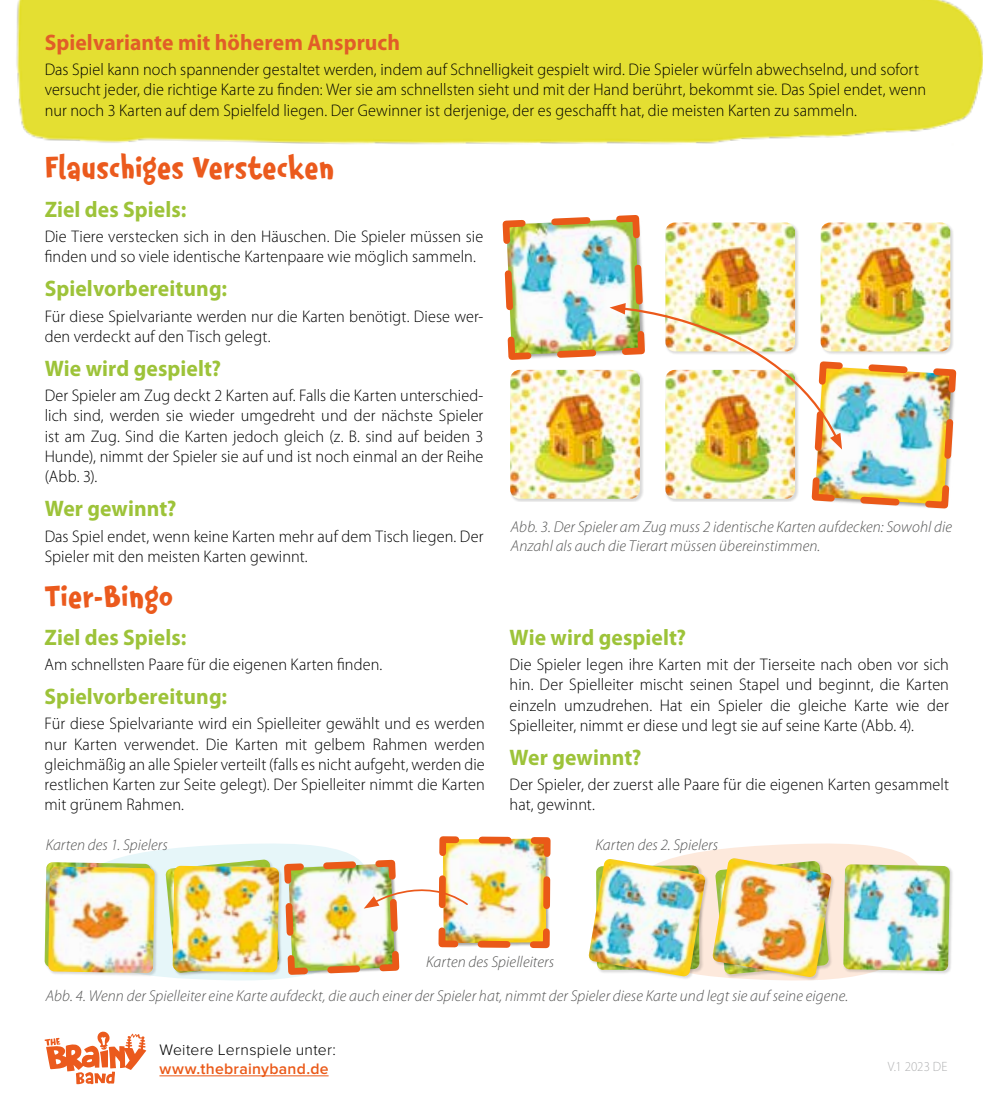
<style>
.page{position:relative;width:995px;height:1110px;background:#fff}
.page>*{position:absolute;margin:0;border:0;box-sizing:border-box;transform-origin:0 0}
.t1{font:700 31.5px "Umnik";color:#eb5a1d;scale:.94 1}
.t2{font:700 22.5px "Myriad Pro";letter-spacing:.005em;color:#9dc339;scale:.96 1}
.t3{font:700 22.5px "Myriad Pro";letter-spacing:.005em;color:#e15d28;scale:.96 1}
.t4{font:300 16.88px/20.2px "Myriad Pro";letter-spacing:.005em;color:#000;scale:.96 1}
.t5{font:italic 300 15.75px/18.9px "Myriad Pro";letter-spacing:.005em;color:#565655}
.t6{font:300 15.75px "Proxima Nova";letter-spacing:.02em;color:#000}
.t7{font:600 15.75px "Proxima Nova";letter-spacing:.02em;color:#ea5918}
.t8{font:300 13.5px "Myriad Pro";letter-spacing:.005em;color:#b1b2b3;scale:.96 1}
</style>
<div class="page">
<svg style="left:108px;top:843px;width:177px;height:138px;fill:#e6f6f9"></svg>
<svg style="left:674px;top:843px;width:243px;height:136px;fill:#fde9dc"></svg>
<img style="left:502px;top:215px;width:455px;height:294px">
<img style="left:45px;top:862px;width:106px;height:106px">
<div style="left:48px;top:866px;width:111px;height:111px;background:#000;opacity:.15"></div>
<img style="left:48px;top:866px;width:107px;height:107px">
<img style="left:166px;top:859px;width:113px;height:114px">
<div style="left:843px;top:864px;width:111px;height:111px;background:#000;opacity:.15"></div>
<img style="left:843px;top:864px;width:107px;height:107px">
<div style="left:588px;top:858px;width:121px;height:122px;background:#000;opacity:.15"></div>
<img style="left:588px;top:859px;width:118px;height:118px">
<div style="left:172px;top:865px;width:111px;height:111px;background:#000;opacity:.15"></div>
<img style="left:173px;top:866px;width:106px;height:106px">
<div style="left:712px;top:858px;width:123px;height:123px;background:#000;opacity:.15"></div>
<img style="left:712px;top:858px;width:120px;height:119px">
<img style="left:280px;top:836px;width:271px;height:142px">
<div style="left:16px;top:0;width:967px;height:144px;background:#e4df32"></div>
<hr style="left:159px;top:1075px;width:170px;height:1px;background:#ea5918">
<svg style="left:45px;top:1031px;width:101px;height:53px"></svg>
<h2 class="t3" style="left:45px;top:27px;width:372px">Spielvariante mit höherem Anspruch</h2>
<p class="t4" style="left:45px;top:60px;width:920px">Das Spiel kann noch spannender gestaltet werden, indem auf Schnelligkeit gespielt wird. Die Spieler würfeln abwechselnd, und sofort versucht jeder, die richtige Karte zu finden: Wer sie am schnellsten sieht und mit der Hand berührt, bekommt sie. Das Spiel endet, wenn nur noch 3 Karten auf dem Spielfeld liegen. Der Gewinner ist derjenige, der es geschafft hat, die meisten Karten zu sammeln.</p>
<h1 class="t1" style="left:45px;top:152px;width:310px">Flauschiges Verstecken</h1>
<h2 class="t2" style="left:45px;top:194px;width:149px">Ziel des Spiels:</h2>
<p class="t4" style="left:45px;top:227px;width:458px">Die Tiere verstecken sich in den Häuschen. Die Spieler müssen sie finden und so viele identische Kartenpaare wie möglich sammeln.</p>
<h2 class="t2" style="left:45px;top:274px;width:192px">Spielvorbereitung:</h2>
<p class="t4" style="left:45px;top:306px;width:459px">Für diese Spielvariante werden nur die Karten benötigt. Diese wer&shy;den verdeckt auf den Tisch gelegt.</p>
<h2 class="t2" style="left:45px;top:353px;width:185px">Wie wird gespielt?</h2>
<p class="t4" style="left:45px;top:386px;width:459px;text-align:justify">Der Spieler am Zug deckt 2 Karten auf. Falls die Karten unterschied&shy;lich sind, werden sie wieder umgedreht und der nächste Spieler ist am Zug. Sind die Karten jedoch gleich (z. B. sind auf beiden 3<br>Hunde), nimmt der Spieler sie auf und ist noch einmal an der Reihe (Abb. 3).</p>
<h2 class="t2" style="left:45px;top:494px;width:139px">Wer gewinnt?</h2>
<p class="t4" style="left:45px;top:526px;width:459px">Das Spiel endet, wenn keine Karten mehr auf dem Tisch liegen. Der<br>Spieler mit den meisten Karten gewinnt.</p>
<h1 class="t1" style="left:45px;top:580px;width:138px">Tier-Bingo</h1>
<h2 class="t2" style="left:45px;top:622px;width:149px">Ziel des Spiels:</h2>
<p class="t4" style="left:45px;top:655px;width:353px">Am schnellsten Paare für die eigenen Karten finden.</p>
<h2 class="t2" style="left:45px;top:682px;width:192px">Spielvorbereitung:</h2>
<p class="t4" style="left:45px;top:714px;width:460px;text-align:justify">Für diese Spielvariante wird ein Spielleiter gewählt und es werden nur Karten verwendet. Die Karten mit gelbem Rahmen werden gleichmäßig an alle Spieler verteilt (falls es nicht aufgeht, werden die restlichen Karten zur Seite gelegt). Der Spielleiter nimmt die Karten mit grünem Rahmen.</p>
<p class="t5" style="left:511px;top:517px;width:443px">Abb. 3. Der Spieler am Zug muss 2 identische Karten aufdecken: Sowohl die<br>Anzahl als auch die Tierart müssen übereinstimmen.</p>
<h2 class="t2" style="left:510px;top:622px;width:185px">Wie wird gespielt?</h2>
<p class="t4" style="left:510px;top:655px;width:459px;text-align:justify">Die Spieler legen ihre Karten mit der Tierseite nach oben vor sich hin. Der Spielleiter mischt seinen Stapel und beginnt, die Karten einzeln umzudrehen. Hat ein Spieler die gleiche Karte wie der Spielleiter, nimmt er diese und legt sie auf seine Karte (Abb. 4).</p>
<h2 class="t2" style="left:510px;top:742px;width:139px">Wer gewinnt?</h2>
<p class="t4" style="left:510px;top:775px;width:459px">Der Spieler, der zuerst alle Paare für die eigenen Karten gesammelt hat, gewinnt.</p>
<p class="t5" style="left:46px;top:835px;width:124px">Karten des 1. Spielers</p>
<p class="t5" style="left:596px;top:835px;width:124px">Karten des 2. Spielers</p>
<p class="t5" style="left:426px;top:952px;width:129px">Karten des Spielleiters</p>
<p class="t5" style="left:46px;top:987px;width:804px">Abb. 4. Wenn der Spielleiter eine Karte aufdeckt, die auch einer der Spieler hat, nimmt der Spieler diese Karte und legt sie auf seine eigene.</p>
<p class="t6" style="left:159px;top:1040px;width:178px">Weitere Lernspiele unter:</p>
<p class="t7" style="left:159px;top:1059px;width:171px">www.thebrainyband.de</p>
<p class="t8" style="left:888px;top:1058px;width:64px">V.1 2023 DE</p>
</div>
